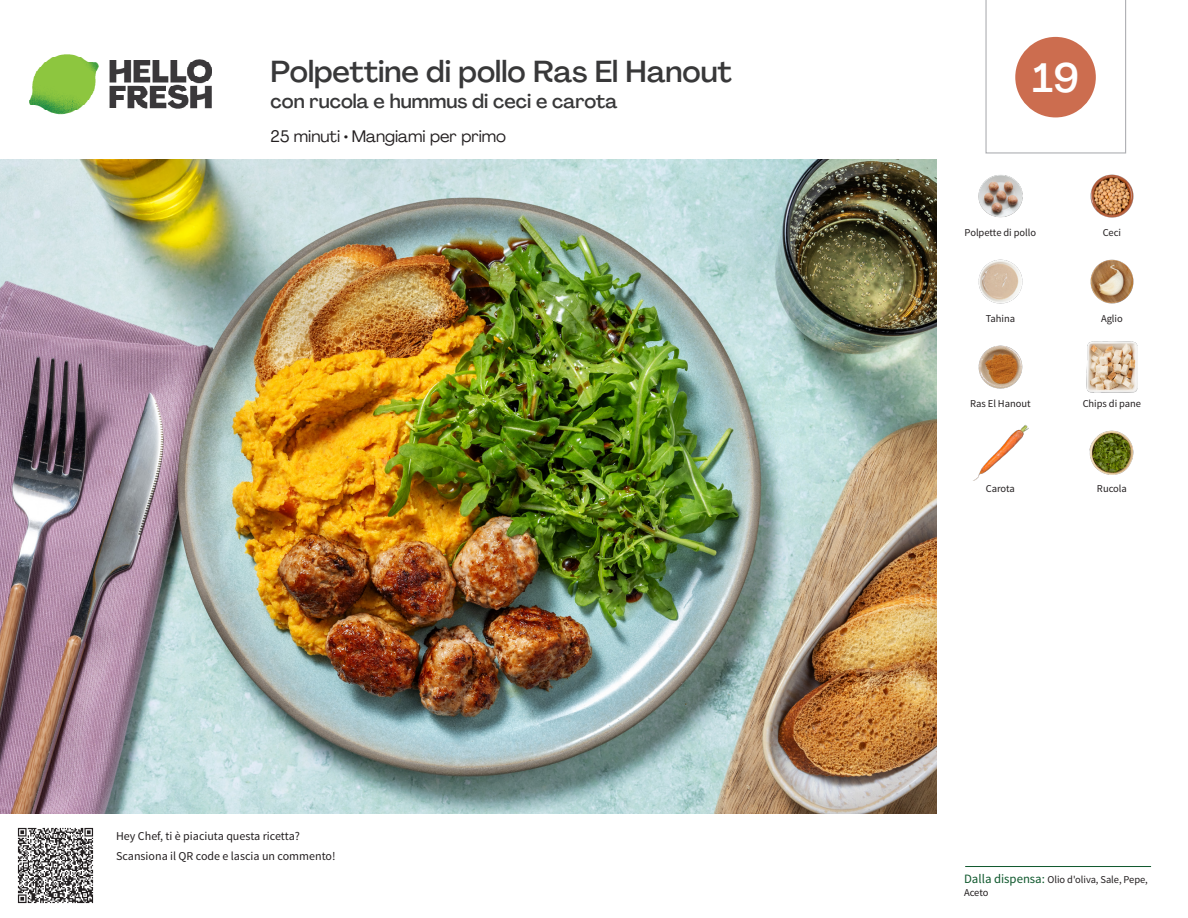
<style>
.page{position:relative;width:1188px;height:918px;background:#fff}
.page>*{position:absolute;margin:0;border:0;box-sizing:border-box;transform-origin:0 0}
._24_Recipe_Nr_Bag{font:500 40.5px "Agrandir";color:#fff}
._15_Titel_UK{font:500 30px "Agrandir";color:#383839}
._15_Titel_UK-2{font:500 19.5px "Agrandir";color:#383839}
._02_Box_Type{font:16.5px "Agrandir";color:#231f20}
._06_Before_Start{font:12px "Source Sans Pro";color:#231f20}
._18_FRONT_ingredients_UK{font:10.5px "Source Sans Pro";letter-spacing:-.005em;color:#231f20}
.t1{font:10.5px/13.5px "Source Sans Variable";letter-spacing:-.005em;color:#231f20}
.s1{font-family:"Source Sans Pro";font-size:12.75px;color:#0e572c}
</style>
<div class="page">
<img style="left:30px;top:54px;width:181px;height:61px">
<hr style="left:965px;top:866px;width:186px;height:1px;background:#0e572c">
<img style="left:0;top:159px;width:936px;height:655px">
<img style="left:1090px;top:174px;width:44px;height:44px">
<img style="left:978px;top:175px;width:45px;height:43px">
<img style="left:1090px;top:259px;width:44px;height:45px">
<img style="left:978px;top:259px;width:45px;height:45px">
<img style="left:1086px;top:342px;width:51px;height:51px">
<img style="left:978px;top:345px;width:45px;height:44px">
<img style="left:1089px;top:430px;width:45px;height:45px">
<img style="left:973px;top:425px;width:56px;height:56px">
<img style="left:17px;top:827px;width:77px;height:77px">
<svg style="left:985px;top:0;width:141px;height:154px"></svg>
<p class="_15_Titel_UK" style="left:271px;top:53px;width:463px">Polpettine di pollo Ras El Hanout</p>
<p class="_15_Titel_UK-2" style="left:271px;top:89px;width:348px">con rucola e hummus di ceci e carota</p>
<p class="_02_Box_Type" style="left:271px;top:126px;width:237px">25 minuti • Mangiami per primo</p>
<p class="_06_Before_Start" style="left:116px;top:829px;width:185px">Hey Chef, ti è piaciuta questa ricetta?</p>
<p class="_06_Before_Start" style="left:116px;top:848px;width:221px">Scansiona il QR code e lascia un commento!</p>
<p class="_24_Recipe_Nr_Bag" style="left:1032px;top:53px;width:48px">19</p>
<p class="_18_FRONT_ingredients_UK" style="left:965px;top:226px;width:73px">Polpette di pollo</p>
<p class="_18_FRONT_ingredients_UK" style="left:1103px;top:226px;width:20px">Ceci</p>
<p class="_18_FRONT_ingredients_UK" style="left:986px;top:312px;width:31px">Tahina</p>
<p class="_18_FRONT_ingredients_UK" style="left:1101px;top:312px;width:23px">Aglio</p>
<p class="_18_FRONT_ingredients_UK" style="left:970px;top:397px;width:62px">Ras El Hanout</p>
<p class="_18_FRONT_ingredients_UK" style="left:1083px;top:397px;width:60px">Chips di pane</p>
<p class="_18_FRONT_ingredients_UK" style="left:986px;top:482px;width:31px">Carota</p>
<p class="_18_FRONT_ingredients_UK" style="left:1097px;top:482px;width:31px">Rucola</p>
<p class="t1" style="left:964px;top:873px;width:185px"><span class="s1">Dalla dispensa:</span> Olio d'oliva, Sale, Pepe,<br>Aceto</p>
</div>
